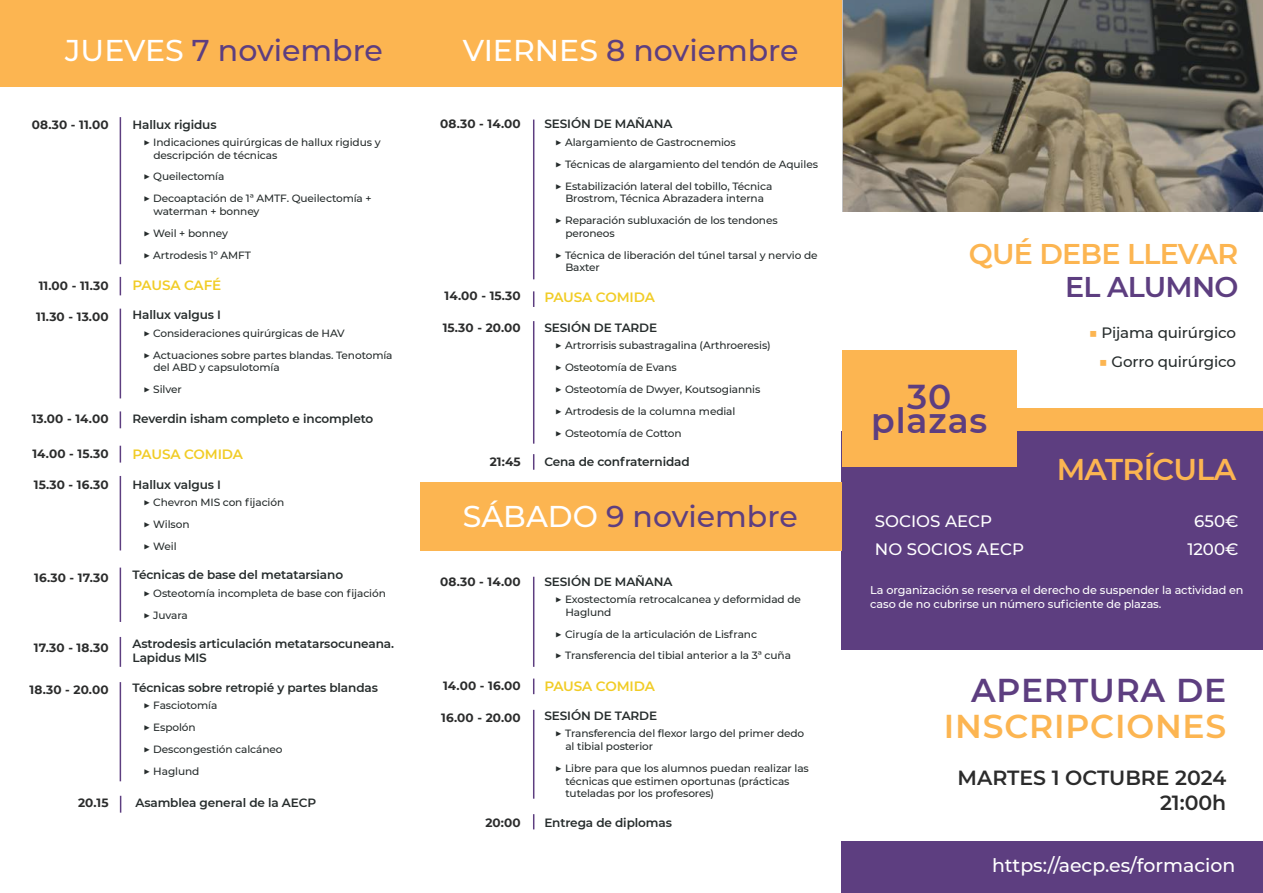
<style>
.page{position:relative;width:1263px;height:893px;background:#fff}
.page>*{position:absolute;margin:0;border:0;box-sizing:border-box;transform-origin:0 0}
.t1{font:600 34.5px "Montserrat";letter-spacing:.025em;color:#5d3e80}
.t2{font:600 33px "Montserrat";letter-spacing:.025em;color:#fcb551}
.t3{font:600 33px "Montserrat";letter-spacing:.025em;color:#5d3e80}
.t4{font:500 30px "Montserrat";color:#5d3e80}
.t5{font:600 30px "Montserrat";letter-spacing:-.025em;color:#fcb551}
.t6{font:600 28.5px "Montserrat";letter-spacing:-.025em;color:#fcb551}
.t7{font:600 28.5px "Montserrat";letter-spacing:-.025em;color:#5d3e80}
.t8{font:600 20.55px/25.2px "Montserrat";color:#2b2b2b;text-align:right}
.t9{font:500 18.9px "Montserrat";color:#fff}
.t10{font:500 16.5px "Montserrat";color:#fff}
.t11{font:500 15px "Montserrat";letter-spacing:-.01em;color:#262c2c}
.t12{font:600 13.5px "Montserrat";letter-spacing:-.01em;color:#f1cc26}
.t13{font:600 12px/14.4px "Montserrat";letter-spacing:-.01em;color:#262c2c}
.t14{font:700 12px "Montserrat";letter-spacing:.01em;color:#2b2c2c}
.t15{font:500 11.25px/13.5px "Montserrat";letter-spacing:-.01em;color:#fff}
.t16{font:500 10.5px/21.9px "Montserrat";letter-spacing:-.01em;color:#262c2c}
.s1{color:#fff}
.s2{font-size:12px}
.s3{color:#fcb551}
</style>
<div class="page">
<div style="left:901px;top:409px;width:362px;height:227px;background:#fcb551"></div>
<div style="left:0;top:0;width:842px;height:86px;background:#fcb551"></div>
<hr style="left:120px;top:117px;width:1px;height:147px;background:#5d3e80">
<hr style="left:120px;top:309px;width:1px;height:89px;background:#5d3e80">
<svg style="left:120px;top:277px;width:1px;height:18px"></svg>
<svg style="left:120px;top:411px;width:1px;height:17px"></svg>
<hr style="left:120px;top:476px;width:1px;height:74px;background:#5d3e80">
<hr style="left:120px;top:568px;width:1px;height:54px;background:#5d3e80">
<hr style="left:120px;top:637px;width:1px;height:30px;background:#5d3e80">
<hr style="left:120px;top:682px;width:1px;height:99px;background:#5d3e80">
<svg style="left:120px;top:446px;width:1px;height:17px"></svg>
<svg style="left:120px;top:796px;width:1px;height:17px"></svg>
<hr style="left:533px;top:120px;width:1px;height:159px;background:#5d3e80">
<svg style="left:533px;top:291px;width:1px;height:16px"></svg>
<hr style="left:533px;top:321px;width:1px;height:123px;background:#5d3e80">
<svg style="left:533px;top:454px;width:1px;height:16px"></svg>
<div style="left:842px;top:431px;width:421px;height:218px;background:#5d3e80"></div>
<div style="left:842px;top:841px;width:421px;height:52px;background:#5d3e80"></div>
<div style="left:421px;top:482px;width:421px;height:68px;background:#fcb551"></div>
<div style="left:842px;top:350px;width:174px;height:117px;background:#fcb551"></div>
<hr style="left:533px;top:577px;width:1px;height:90px;background:#5d3e80">
<svg style="left:533px;top:679px;width:1px;height:15px"></svg>
<hr style="left:533px;top:710px;width:1px;height:89px;background:#5d3e80">
<svg style="left:533px;top:814px;width:1px;height:15px"></svg>
<svg style="left:842px;top:0;width:421px;height:211px;background:#716c5e"></svg>
<h3 class="t4" style="left:65px;top:29px;width:319px"><span class="s1">JUEVES</span> 7 noviembre</h3>
<p class="t14" style="left:32px;top:116px;width:78px">08.30 - 11.00</p>
<p class="t14" style="left:39px;top:277px;width:71px">11.00 - 11.30</p>
<p class="t14" style="left:36px;top:309px;width:74px">11.30 - 13.00</p>
<p class="t14" style="left:32px;top:410px;width:78px">13.00 - 14.00</p>
<p class="t14" style="left:32px;top:445px;width:78px">14.00 - 15.30</p>
<p class="t14" style="left:34px;top:476px;width:76px">15.30 - 16.30</p>
<p class="t14" style="left:34px;top:569px;width:76px">16.30 - 17.30</p>
<p class="t14" style="left:34px;top:639px;width:76px">17.30 - 18.30</p>
<p class="t14" style="left:30px;top:681px;width:80px">18.30 - 20.00</p>
<p class="t14" style="left:78px;top:794px;width:32px">20.15</p>
<p class="t13" style="left:133px;top:117px;width:86px">Hallux rigidus</p>
<p class="t16" style="left:154px;top:136px;width:229px;line-height:12.6px;text-indent:-11px"><span class="s2">▶</span> Indicaciones quirúrgicas de hallux rigidus y descripción de técnicas</p>
<p class="t16" style="left:143px;top:165px;width:230px"><span class="s2">▶</span> Queilectomía<br><span class="s2">▶</span> Decoaptación de 1ª AMTF. Queilectomía +</p>
<p class="t16" style="left:143px;top:200px;width:118px;text-indent:11px">waterman + bonney <span class="s2">▶</span> Weil + bonney<br><span class="s2">▶</span> Artrodesis 1º AMFT</p>
<p class="t12" style="left:133px;top:276px;width:90px">PAUSA CAFÉ</p>
<p class="t13" style="left:133px;top:307px;width:90px">Hallux valgus I</p>
<p class="t16" style="left:143px;top:322px;width:251px"><span class="s2">▶</span> Consideraciones quirúrgicas de HAV<br><span class="s2">▶</span> Actuaciones sobre partes blandas. Tenotomía</p>
<p class="t16" style="left:143px;top:356px;width:138px;text-indent:11px">del ABD y capsulotomía <span class="s2">▶</span> Silver</p>
<p class="t13" style="left:133px;top:411px;width:242px">Reverdin isham completo e incompleto</p>
<p class="t12" style="left:133px;top:445px;width:112px">PAUSA COMIDA</p>
<p class="t13" style="left:133px;top:477px;width:90px">Hallux valgus I</p>
<p class="t16" style="left:143px;top:491px;width:143px"><span class="s2">▶</span> Chevron MIS con fijación <span class="s2">▶</span> Wilson<br><span class="s2">▶</span> Weil</p>
<p class="t13" style="left:133px;top:567px;width:212px">Técnicas de base del metatarsiano</p>
<p class="t16" style="left:143px;top:581px;width:244px"><span class="s2">▶</span> Osteotomía incompleta de base con fijación <span class="s2">▶</span> Juvara</p>
<p class="t13" style="left:133px;top:636px;width:263px">Astrodesis articulación metatarsocuneana.<br>Lapidus MIS</p>
<p class="t13" style="left:133px;top:680px;width:247px">Técnicas sobre retropié y partes blandas</p>
<p class="t16" style="left:143px;top:694px;width:141px"><span class="s2">▶</span> Fasciotomía<br><span class="s2">▶</span> Espolón<br><span class="s2">▶</span> Descongestión calcáneo <span class="s2">▶</span> Haglund</p>
<p class="t13" style="left:136px;top:795px;width:182px">Asamblea general de la AECP</p>
<h3 class="t4" style="left:463px;top:29px;width:337px"><span class="s1">VIERNES</span> 8 noviembre</h3>
<p class="t14" style="left:440px;top:116px;width:82px">08.30 - 14.00</p>
<p class="t14" style="left:444px;top:287px;width:78px">14.00 - 15.30</p>
<p class="t14" style="left:443px;top:319px;width:80px">15.30 - 20.00</p>
<p class="t14" style="left:490px;top:453px;width:32px">21:45</p>
<p class="t13" style="left:544px;top:116px;width:130px">SESIÓN DE MAÑANA</p>
<p class="t16" style="left:555px;top:131px;width:265px"><span class="s2">▶</span> Alargamiento de Gastrocnemios<br><span class="s2">▶</span> Técnicas de alargamiento del tendón de Aquiles <span class="s2">▶</span> Estabilización lateral del tobillo, Técnica</p>
<p class="t16" style="left:555px;top:187px;width:224px;text-align:center">Brostrom, Técnica Abrazadera interna<br><span class="s2">▶</span> Reparación subluxación de los tendones</p>
<p class="t16" style="left:555px;top:222px;width:264px;text-indent:11px">peroneos<br><span class="s2">▶</span> Técnica de liberación del túnel tarsal y nervio de</p>
<p class="t16" style="left:565px;top:256px;width:36px">Baxter</p>
<p class="t12" style="left:544px;top:288px;width:112px">PAUSA COMIDA</p>
<p class="t13" style="left:544px;top:320px;width:114px">SESIÓN DE TARDE</p>
<p class="t16" style="left:555px;top:334px;width:217px"><span class="s2">▶</span> Artrorrisis subastragalina (Arthroeresis) <span class="s2">▶</span> Osteotomía de Evans<br><span class="s2">▶</span> Osteotomía de Dwyer, Koutsogiannis<br><span class="s2">▶</span> Artrodesis de la columna medial<br><span class="s2">▶</span> Osteotomía de Cotton</p>
<p class="t13" style="left:544px;top:454px;width:147px">Cena de confraternidad</p>
<h3 class="t4" style="left:463px;top:495px;width:336px"><span class="s1">SÁBADO</span> 9 noviembre</h3>
<p class="t14" style="left:440px;top:573px;width:82px">08.30 - 14.00</p>
<p class="t14" style="left:443px;top:677px;width:79px">14.00 - 16.00</p>
<p class="t14" style="left:441px;top:709px;width:81px">16.00 - 20.00</p>
<p class="t14" style="left:485px;top:814px;width:37px">20:00</p>
<p class="t13" style="left:544px;top:574px;width:130px">SESIÓN DE MAÑANA</p>
<p class="t16" style="left:565px;top:593px;width:237px;line-height:12.6px;text-indent:-11px"><span class="s2">▶</span> Exostectomía retrocalcanea y deformidad de<br>Haglund</p>
<p class="t16" style="left:555px;top:622px;width:238px"><span class="s2">▶</span> Cirugía de la articulación de Lisfranc<br><span class="s2">▶</span> Transferencia del tibial anterior a la 3ª cuña</p>
<p class="t12" style="left:544px;top:676px;width:112px">PAUSA COMIDA</p>
<p class="t13" style="left:544px;top:708px;width:114px">SESIÓN DE TARDE</p>
<p class="t16" style="left:565px;top:727px;width:240px;line-height:12.6px;text-indent:-11px"><span class="s2">▶</span> Transferencia del flexor largo del primer dedo al tibial posterior</p>
<p class="t16" style="left:565px;top:761px;width:245px;line-height:12.6px;text-indent:-11px"><span class="s2">▶</span> Libre para que los alumnos puedan realizar las técnicas que estimen oportunas (prácticas tuteladas por los profesores)</p>
<p class="t13" style="left:544px;top:815px;width:129px">Entrega de diplomas</p>
<h3 class="t6" style="left:969px;top:234px;width:271px">QUÉ DEBE LLEVAR</h3>
<h3 class="t7" style="left:1065px;top:267px;width:175px">EL ALUMNO</h3>
<h1 class="t1" style="left:907px;top:372px;width:46px">30</h1>
<h1 class="t1" style="left:871px;top:396px;width:117px">plazas</h1>
<h3 class="t11" style="left:1089px;top:323px;width:149px"><span class="s3">■</span> Pijama quirúrgico</h3>
<h3 class="t11" style="left:1099px;top:351px;width:139px"><span class="s3">■</span> Gorro quirúrgico</h3>
<h3 class="t5" style="left:1057px;top:448px;width:181px">MATRÍCULA</h3>
<h3 class="t10" style="left:875px;top:509px;width:119px">SOCIOS AECP</h3>
<h3 class="t10" style="left:1194px;top:509px;width:46px">650€</h3>
<h3 class="t10" style="left:875px;top:538px;width:151px">NO SOCIOS AECP</h3>
<h3 class="t10" style="left:1187px;top:538px;width:53px">1200€</h3>
<p class="t15" style="left:870px;top:583px;width:375px">La organización se reserva el derecho de suspender la actividad en caso de no cubrirse un número suficiente de plazas.</p>
<h2 class="t3" style="left:971px;top:666px;width:257px">APERTURA DE</h2>
<h2 class="t2" style="left:944px;top:702px;width:284px">INSCRIPCIONES</h2>
<h3 class="t8" style="left:957px;top:764px;width:270px">MARTES 1 OCTUBRE 2024<br>21:00h</h3>
<h3 class="t9" style="left:992px;top:852px;width:245px">https://aecp.es/formacion</h3>
</div>
